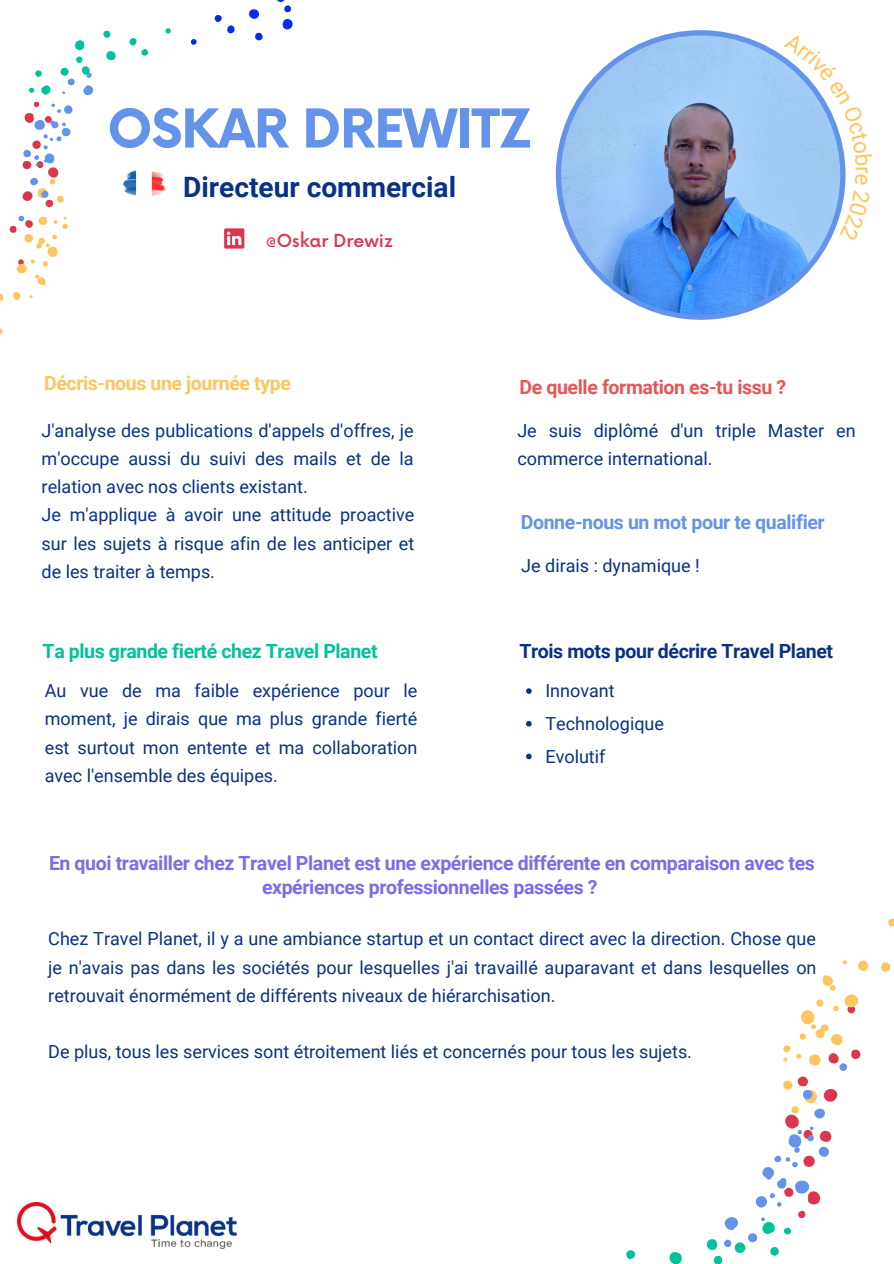
<style>
.page{position:relative;width:894px;height:1264px;background:#fff}
.page>*{position:absolute;margin:0;border:0;box-sizing:border-box;transform-origin:0 0}
.t1{font:700 52.2px "Now";letter-spacing:-.02em;color:#6494ea}
.t2{font:700 28.05px "Roboto";color:#0a3184}
.t3{font:22.65px "Roboto";color:#ffc55e}
.t4{font:700 19.5px/23.7px "Roboto";letter-spacing:-.02em;color:#8169ec;text-align:center}
.t5{font:700 19.5px "Roboto";letter-spacing:-.02em;color:#00c29c}
.t6{font:700 19.5px "Roboto";letter-spacing:-.02em;color:#0a3184}
.t7{font:700 19.5px "Roboto";letter-spacing:-.02em;color:#6494ea}
.t8{font:700 19.5px "Roboto";letter-spacing:-.02em;color:#e85656}
.t9{font:700 19.5px "Roboto";letter-spacing:-.02em;color:#ffc55e}
.t10{font:18px/28.2px "Roboto";color:#0a3184}
.t11{font:500 17.55px "Now";color:#de354f}
</style>
<div class="page">
<svg style="left:555px;top:30px;width:290px;height:290px"></svg>
<svg style="left:0;top:328px;width:3px;height:7px"></svg>
<svg style="left:249px;top:9px;width:10px;height:10px"></svg>
<svg style="left:255px;top:32px;width:8px;height:9px"></svg>
<svg style="left:214px;top:15px;width:21px;height:19px"></svg>
<svg style="left:191px;top:39px;width:6px;height:6px"></svg>
<svg style="left:277px;top:0;width:16px;height:30px"></svg>
<svg style="left:106px;top:51px;width:10px;height:10px"></svg>
<svg style="left:103px;top:30px;width:8px;height:8px"></svg>
<svg style="left:129px;top:38px;width:20px;height:18px"></svg>
<svg style="left:165px;top:28px;width:6px;height:6px"></svg>
<svg style="left:0;top:215px;width:68px;height:86px"></svg>
<svg style="left:22px;top:40px;width:72px;height:168px"></svg>
<svg style="left:881px;top:962px;width:10px;height:10px"></svg>
<svg style="left:888px;top:918px;width:5px;height:9px"></svg>
<svg style="left:669px;top:1252px;width:13px;height:11px"></svg>
<svg style="left:626px;top:1250px;width:9px;height:9px"></svg>
<svg style="left:706px;top:960px;width:162px;height:303px"></svg>
<svg style="left:224px;top:228px;width:20px;height:21px"></svg>
<img style="left:18px;top:1202px;width:218px;height:46px">
<svg style="left:526px;top:688px;width:5px;height:6px"></svg>
<svg style="left:526px;top:721px;width:5px;height:5px"></svg>
<svg style="left:526px;top:753px;width:5px;height:6px"></svg>
<img style="left:122px;top:170px;width:43px;height:26px">
<svg style="left:783px;top:32px;width:63px;height:133px"></svg>
<svg style="left:839px;top:174px;width:7px;height:68px"></svg>
<h1 class="t1" style="left:107px;top:101px;width:426px">OSKAR DREWITZ</h1>
<h2 class="t2" style="left:183px;top:171px;width:274px">Directeur commercial</h2>
<p class="t11" style="left:266px;top:231px;width:128px">@Oskar Drewiz</p>
<p class="t3" style="left:876px;top:166px;width:9px;rotate:90deg">r</p>
<p class="t9" style="left:44px;top:372px;width:248px">Décris-nous une journée type</p>
<p class="t10" style="left:42px;top:417px;width:374px">J'analyse des publications d'appels d'offres, je m'occupe aussi du suivi des mails et de la relation avec nos clients existant.<br>Je m'applique à avoir une attitude proactive sur les sujets à risque afin de les anticiper et de les traiter à temps.</p>
<p class="t5" style="left:43px;top:639px;width:336px">Ta plus grande fierté chez Travel Planet</p>
<p class="t10" style="left:45px;top:677px;width:374px;text-align:justify">Au vue de ma faible expérience pour le moment, je dirais que ma plus grande fierté est surtout mon entente et ma collaboration avec l'ensemble des équipes.</p>
<p class="t8" style="left:519px;top:376px;width:268px">De quelle formation es-tu issu ?</p>
<p class="t10" style="left:517px;top:417px;width:340px">Je suis diplômé d'un triple Master en commerce international.</p>
<p class="t7" style="left:520px;top:511px;width:305px">Donne-nous un mot pour te qualifier</p>
<p class="t10" style="left:521px;top:552px;width:180px">Je dirais : dynamique !</p>
<p class="t6" style="left:519px;top:639px;width:315px">Trois mots pour décrire Travel Planet</p>
<p class="t10" style="left:545px;top:674px;width:120px;line-height:32.7px">Innovant<br>Technologique<br>Evolutif</p>
<p class="t4" style="left:49px;top:851px;width:767px">En quoi travailler chez Travel Planet est une expérience différente en comparaison avec tes expériences professionnelles passées ?</p>
<p class="t10" style="left:48px;top:925px;width:769px;text-align:justify">Chez Travel Planet, il y a une ambiance startup et un contact direct avec la direction. Chose que je n'avais pas dans les sociétés pour lesquelles j'ai travaillé auparavant et dans lesquelles on retrouvait énormément de différents niveaux de hiérarchisation.</p>
<p class="t10" style="left:48px;top:1037px;width:645px">De plus, tous les services sont étroitement liés et concernés pour tous les sujets.</p>
</div>
